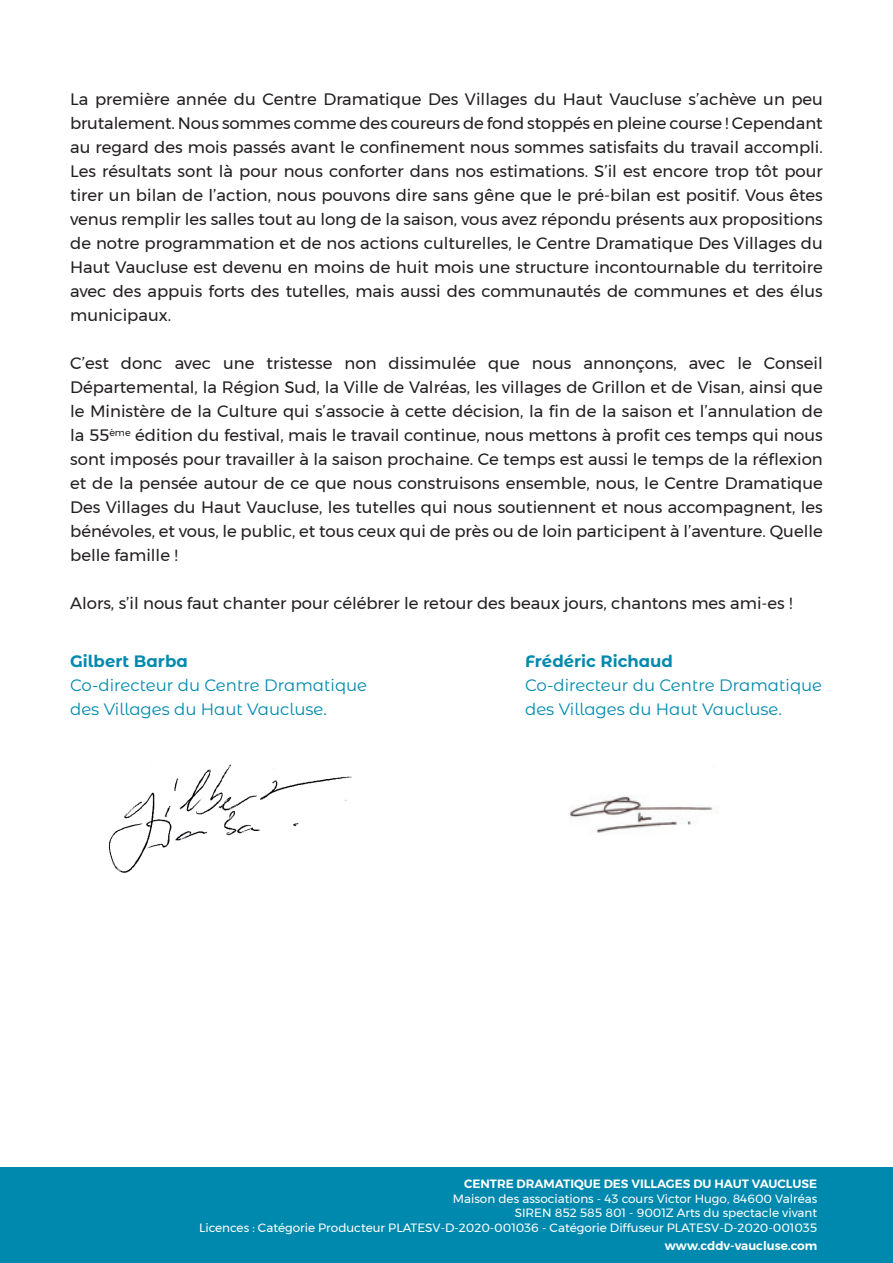
<style>
.page{position:relative;width:893px;height:1263px;background:#fff}
.page>*{position:absolute;margin:0;border:0;box-sizing:border-box;transform-origin:0 0}
.t1{font:16.5px/24px "Montserrat";color:#231f20;text-align:justify}
.t2{font:16.5px/24px "Montserrat Alternates";color:#0089ae}
.t3{font:700 16.5px "Montserrat Alternates";color:#0089ae}
.t4{font:12px/14.4px "Montserrat";color:#fff;text-align:right}
.t5{font:600 12px "Montserrat";color:#fff}
</style>
<div class="page">
<div style="left:0;top:1167px;width:893px;height:96px;background:#0089ae"></div>
<img style="left:569px;top:796px;width:144px;height:38px">
<img style="left:108px;top:764px;width:244px;height:109px">
<p class="t1" style="left:70px;top:87px;width:754px">La première année du Centre Dramatique Des Villages du Haut Vaucluse s’achève un peu brutalement. Nous sommes comme des coureurs de fond stoppés en pleine course ! Cependant au regard des mois passés avant le confinement nous sommes satisfaits du travail accompli.<br>Les résultats sont là pour nous conforter dans nos estimations. S’il est encore trop tôt pour tirer un bilan de l’action, nous pouvons dire sans gêne que le pré-bilan est positif. Vous êtes venus remplir les salles tout au long de la saison, vous avez répondu présents aux propositions de notre programmation et de nos actions culturelles, le Centre Dramatique Des Villages du Haut Vaucluse est devenu en moins de huit mois une structure incontournable du territoire avec des appuis forts des tutelles, mais aussi des communautés de communes et des élus municipaux.</p>
<p class="t1" style="left:70px;top:351px;width:754px">C’est donc avec une tristesse non dissimulée que nous annonçons, avec le Conseil Départemental, la Région Sud, la Ville de Valréas, les villages de Grillon et de Visan, ainsi que le Ministère de la Culture qui s’associe à cette décision, la fin de la saison et l’annulation de la 55<sup>ème</sup> édition du festival, mais le travail continue, nous mettons à profit ces temps qui nous sont imposés pour travailler à la saison prochaine. Ce temps est aussi le temps de la réflexion et de la pensée autour de ce que nous construisons ensemble, nous, le Centre Dramatique Des Villages du Haut Vaucluse, les tutelles qui nous soutiennent et nous accompagnent, les bénévoles, et vous, le public, et tous ceux qui de près ou de loin participent à l’aventure. Quelle belle famille !</p>
<p class="t1" style="left:70px;top:591px;width:724px">Alors, s’il nous faut chanter pour célébrer le retour des beaux jours, chantons mes ami-es !</p>
<p class="t3" style="left:70px;top:649px;width:119px">Gilbert Barba</p>
<p class="t2" style="left:70px;top:672px;width:299px">Co-directeur du Centre Dramatique des Villages du Haut Vaucluse.</p>
<p class="t3" style="left:525px;top:649px;width:149px">Frédéric Richaud</p>
<p class="t2" style="left:525px;top:672px;width:299px">Co-directeur du Centre Dramatique des Villages du Haut Vaucluse.</p>
<p class="t5" style="left:464px;top:1174px;width:355px">CENTRE DRAMATIQUE DES VILLAGES DU HAUT VAUCLUSE</p>
<p class="t4" style="left:199px;top:1191px;width:620px">Maison des associations - 43 cours Victor Hugo, 84600 Valréas<br>SIREN 852 585 801 - 9001Z Arts du spectacle vivant<br>Licences : Catégorie Producteur PLATESV-D-2020-001036 - Catégorie Diffuseur PLATESV-D-2020-001035</p>
<p class="t5" style="left:665px;top:1236px;width:154px">www.cddv-vaucluse.com</p>
</div>
